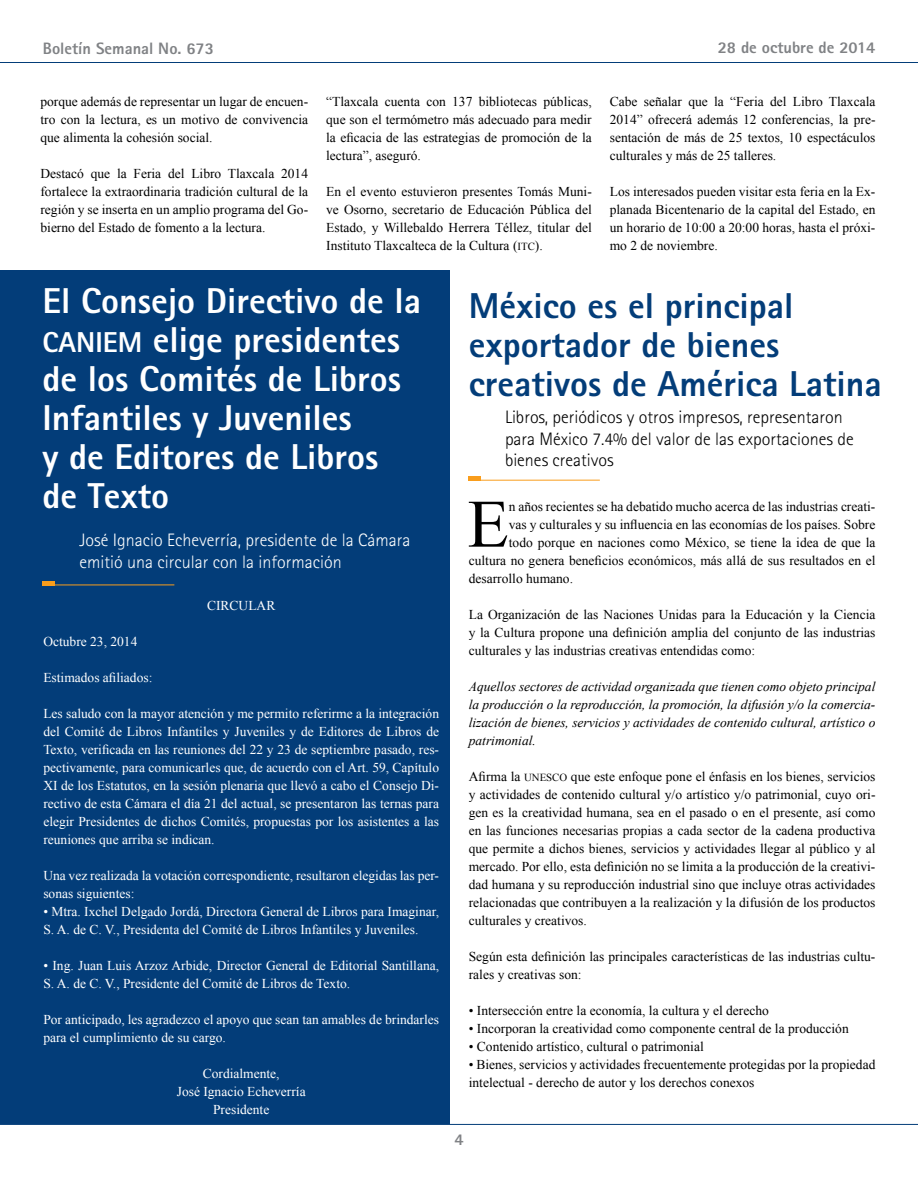
<style>
.page{position:relative;width:918px;height:1188px;background:#fff}
.page>*{position:absolute;margin:0;border:0;box-sizing:border-box;transform-origin:0 0}
.t1{font:67.8px "Times New Roman";color:#000}
.t2{font:800 36px/39px "Rotis Sans Serif";color:#fff}
.t3{font:800 36px/39px "Rotis Sans Serif";color:#033d79}
.t4{font:300 18px/21.6px "Rotis Sans Serif";color:#000}
.t5{font:300 18px/21.6px "Rotis Sans Serif";color:#fff}
.t6{font:800 16.5px "Rotis Sans Serif";color:#808285}
.t7{font:13.5px/18px "Times New Roman";color:#000;text-align:justify}
.t8{font:13.5px/18px "Times New Roman";color:#fff}
.t9{font:italic 13.5px/18px "Times New Roman";color:#000;text-align:justify}
.s1{font-family:"Times New Roman PSMT SC800";font-size:10.8px}
.s2{font-family:"Rotis Sans Serif Extra Bold SC800";font-weight:400;font-size:28.8px}
</style>
<div class="page">
<hr style="left:0;top:62px;width:918px;height:1px;background:#033d79">
<hr style="left:0;top:1124px;width:918px;height:1px;background:#033d79">
<div style="left:1px;top:271px;width:449px;height:853px;background:#033d79"></div>
<hr style="left:43px;top:585px;width:131px;height:1px;background:#f99d1c">
<hr style="left:43px;top:581px;width:12px;height:4px;background:#f99d1c">
<hr style="left:468px;top:480px;width:132px;height:1px;background:#f99d1c">
<hr style="left:468px;top:477px;width:12px;height:4px;background:#f99d1c">
<p class="t6" style="left:43px;top:38px;width:173px">Boletín Semanal No. 673</p>
<p class="t6" style="left:718px;top:37px;width:159px">28 de octubre de 2014</p>
<p class="t7" style="left:40px;top:92px;width:269px">porque además de representar un lugar de encuen&shy;tro con la lectura, es un motivo de convivencia que alimenta la cohesión social.</p>
<p class="t7" style="left:40px;top:164px;width:269px">Destacó que la Feria del Libro Tlaxcala 2014 fortalece la extraordinaria tradición cultural de la región y se inserta en un amplio programa del Go&shy;bierno del Estado de fomento a la lectura.</p>
<p class="t7" style="left:326px;top:92px;width:267px">“Tlaxcala cuenta con 137 bibliotecas públicas, que son el termómetro más adecuado para medir la eficacia de las estrategias de promoción de la lectura”, aseguró.</p>
<p class="t7" style="left:326px;top:182px;width:267px">En el evento estuvieron presentes Tomás Muni&shy;ve Osorno, secretario de Educación Pública del Estado, y Willebaldo Herrera Téllez, titular del Instituto Tlaxcalteca de la Cultura (<span class="s1">ITC</span>).</p>
<p class="t7" style="left:610px;top:92px;width:267px">Cabe señalar que la “Feria del Libro Tlaxcala 2014” ofrecerá además 12 conferencias, la pre&shy;sentación de más de 25 textos, 10 espectáculos culturales y más de 25 talleres.</p>
<p class="t7" style="left:610px;top:182px;width:267px">Los interesados pueden visitar esta feria en la Ex&shy;planada Bicentenario de la capital del Estado, en un horario de 10:00 a 20:00 horas, hasta el próxi&shy;mo 2 de noviembre.</p>
<h2 class="t2" style="left:43px;top:280px;width:380px">El Consejo Directivo de la<br><span class="s2">CANIEM</span> elige presidentes de los Comités de Libros<br>Infantiles y Juveniles<br>y de Editores de Libros de Texto</h2>
<h3 class="t5" style="left:80px;top:530px;width:332px">José Ignacio Echeverría, presidente de la Cámara emitió una circular con la información</h3>
<p class="t8" style="left:207px;top:596px;width:70px">CIRCULAR</p>
<p class="t8" style="left:43px;top:632px;width:96px">Octubre 23, 2014</p>
<p class="t8" style="left:43px;top:668px;width:111px">Estimados afiliados:</p>
<p class="t8" style="left:43px;top:704px;width:397px;text-align:justify">Les saludo con la mayor atención y me permito referirme a la integración del Comité de Libros Infantiles y Juveniles y de Editores de Libros de Texto, verificada en las reuniones del 22 y 23 de septiembre pasado, res&shy;pectivamente, para comunicarles que, de acuerdo con el Art. 59, Capítulo XI de los Estatutos, en la sesión plenaria que llevó a cabo el Consejo Di&shy;rectivo de esta Cámara el día 21 del actual, se presentaron las ternas para elegir Presidentes de dichos Comités, propuestas por los asistentes a las reuniones que arriba se indican.</p>
<p class="t8" style="left:43px;top:866px;width:397px">Una vez realizada la votación correspondiente, resultaron elegidas las per&shy;sonas siguientes:</p>
<p class="t8" style="left:43px;top:902px;width:397px">• Mtra. Ixchel Delgado Jordá, Directora General de Libros para Imaginar,<br>S. A. de C. V., Presidenta del Comité de Libros Infantiles y Juveniles.</p>
<p class="t8" style="left:43px;top:956px;width:397px">• Ing. Juan Luis Arzoz Arbide, Director General de Editorial Santillana,<br>S. A. de C. V., Presidente del Comité de Libros de Texto.</p>
<p class="t8" style="left:43px;top:1010px;width:397px">Por anticipado, les agradezco el apoyo que sean tan amables de brindarles para el cumplimiento de su cargo.</p>
<p class="t8" style="left:177px;top:1064px;width:130px;text-align:center">Cordialmente,<br>José Ignacio Echeverría<br>Presidente</p>
<h2 class="t3" style="left:469px;top:286px;width:415px">México es el principal exportador de bienes creativos de América Latina</h2>
<h3 class="t4" style="left:505px;top:406px;width:350px">Libros, periódicos y otros impresos, representaron para México 7.4% del valor de las exportaciones de bienes creativos</h3>
<h1 class="t1" style="left:467px;top:478px;width:43px">E</h1>
<p class="t7" style="left:509px;top:497px;width:368px">n años recientes se ha debatido mucho acerca de las industrias creati-</p>
<p class="t7" style="left:509px;top:515px;width:368px">vas y culturales y su influencia en las economías de los países. Sobre</p>
<p class="t7" style="left:509px;top:533px;width:368px">todo porque en naciones como México, se tiene la idea de que la</p>
<p class="t7" style="left:469px;top:551px;width:408px">cultura no genera beneficios económicos, más allá de sus resultados en el</p>
<p class="t7" style="left:469px;top:569px;width:106px">desarrollo humano.</p>
<p class="t7" style="left:469px;top:605px;width:408px">La Organización de las Naciones Unidas para la Educación y la Ciencia y la Cultura propone una definición amplia del conjunto de las industrias culturales y las industrias creativas entendidas como:</p>
<p class="t9" style="left:469px;top:677px;width:408px">Aquellos sectores de actividad organizada que tienen como objeto principal la producción o la reproducción, la promoción, la difusión y/o la comercia&shy;lización de bienes, servicios y actividades de contenido cultural, artístico o patrimonial.</p>
<p class="t7" style="left:469px;top:767px;width:408px">Afirma la <span class="s1">UNESCO</span> que este enfoque pone el énfasis en los bienes, servicios y actividades de contenido cultural y/o artístico y/o patrimonial, cuyo ori&shy;gen es la creatividad humana, sea en el pasado o en el presente, así como en las funciones necesarias propias a cada sector de la cadena productiva que permite a dichos bienes, servicios y actividades llegar al público y al mercado. Por ello, esta definición no se limita a la producción de la creativi&shy;dad humana y su reproducción industrial sino que incluye otras actividades relacionadas que contribuyen a la realización y la difusión de los productos culturales y creativos.</p>
<p class="t7" style="left:469px;top:947px;width:408px">Según esta definición las principales características de las industrias cultu&shy;rales y creativas son:</p>
<p class="t7" style="left:469px;top:1001px;width:302px">• Intersección entre la economía, la cultura y el derecho</p>
<p class="t7" style="left:469px;top:1019px;width:381px">• Incorporan la creatividad como componente central de la producción</p>
<p class="t7" style="left:469px;top:1037px;width:236px">• Contenido artístico, cultural o patrimonial</p>
<p class="t7" style="left:469px;top:1055px;width:408px">• Bienes, servicios y actividades frecuentemente protegidas por la propiedad intelectual - derecho de autor y los derechos conexos</p>
<p class="t6" style="left:455px;top:1129px;width:11px">4</p>
</div>
